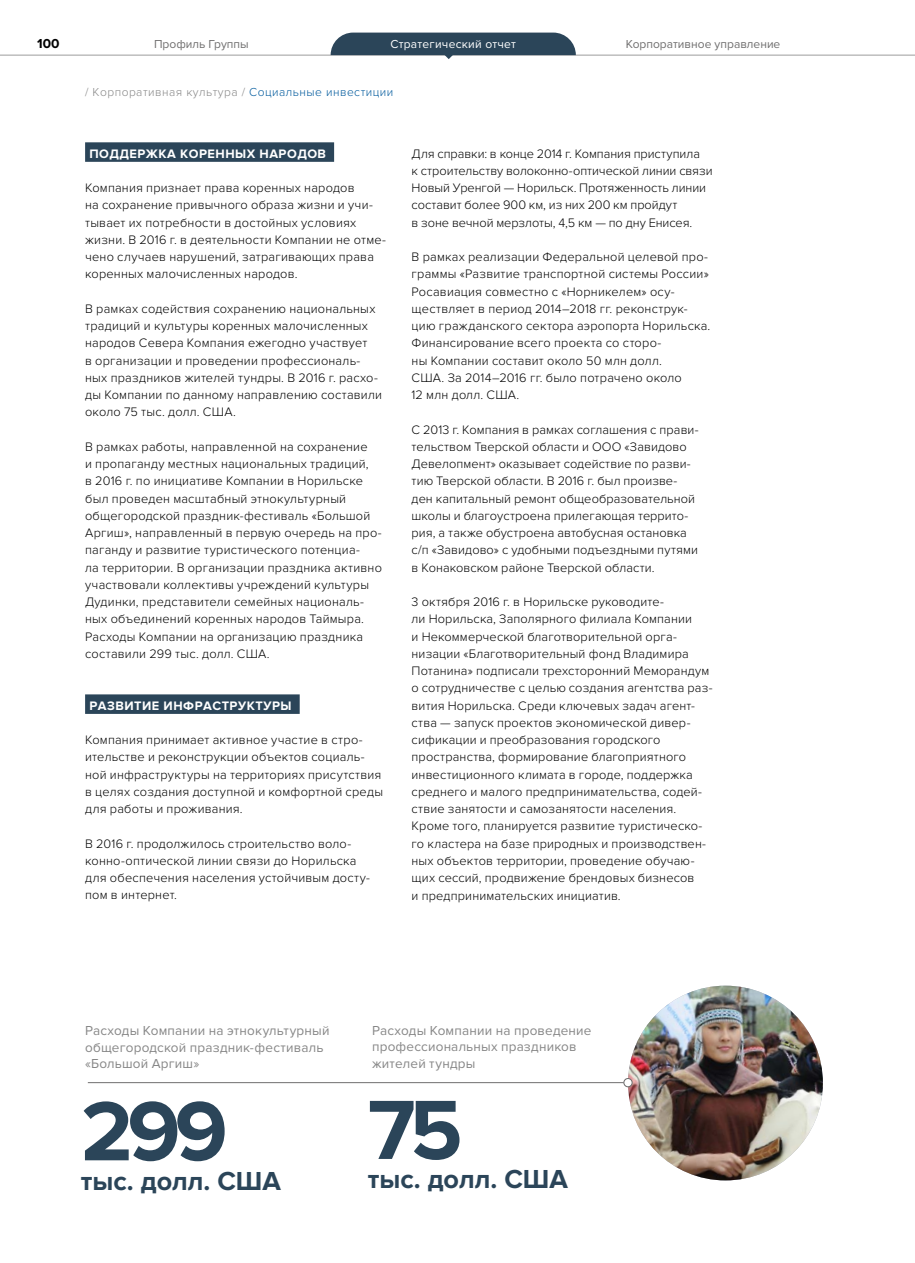
<style>
.page{position:relative;width:915px;height:1263px;background:#fff}
.page>*{position:absolute;margin:0;border:0;box-sizing:border-box;transform-origin:0 0}
.t1{font:700 87px "Proxima Nova";color:#2b4559}
.t2{font:700 27px "Proxima Nova";color:#2b4559}
.t3{font:13.5px/16.5px "Proxima Nova";letter-spacing:.015em;color:#878787}
.t4{font:700 13.5px "Proxima Nova";color:#000}
.t5{font:300 12.75px/17.2px "Proxima Nova";letter-spacing:.015em;color:#000}
.t6{font:300 12.75px/17.2px "Proxima Nova";letter-spacing:-.005em;color:#000}
.t7{font:700 12.75px "Proxima Nova";letter-spacing:.04em;color:#fff}
.t8{font:300 12px "Proxima Nova";letter-spacing:.04em;color:#878787}
.t9{font:12px "Proxima Nova";color:#706f6f}
.t10{font:12px "Proxima Nova";letter-spacing:.02em;color:#fff}
.s1{color:#005a9d}
</style>
<div class="page">
<div style="left:85px;top:142px;width:249px;height:20px;background:#2b4559"></div>
<div style="left:85px;top:694px;width:214px;height:20px;background:#2b4559"></div>
<img style="left:627px;top:986px;width:195px;height:194px;border-radius:97px">
<hr style="left:88px;top:1082px;width:535px;height:1px;background:#706f6f">
<div style="left:623px;top:1078px;width:9px;height:9px;background:#fff;border-radius:50%"></div>
<div style="left:623px;top:1078px;width:9px;height:9px;border:1px solid #706f6f;border-radius:50%"></div>
<hr style="left:0;top:55px;width:914px;height:1px;background:#9d9d9c">
<svg style="left:330px;top:33px;width:245px;height:26px"></svg>
<p class="t4" style="left:37px;top:35px;width:24px">100</p>
<p class="t9" style="left:154px;top:37px;width:96px">Профиль Группы</p>
<p class="t10" style="left:390px;top:37px;width:127px">Стратегический отчет</p>
<p class="t9" style="left:625px;top:37px;width:156px">Корпоративное управление</p>
<p class="t8" style="left:85px;top:85px;width:310px">/ Корпоративная культура / <span class="s1">Социальные инвестиции</span></p>
<p class="t7" style="left:89px;top:146px;width:238px">ПОДДЕРЖКА КОРЕННЫХ НАРОДОВ</p>
<p class="t5" style="left:85px;top:179px;width:302px">Компания признает права коренных народов<br>на сохранение привычного образа жизни и учи&shy;тывает их потребности в достойных условиях жизни. В 2016 г. в деятельности Компании не отме&shy;чено случаев нарушений, затрагивающих права коренных малочисленных народов.</p>
<p class="t5" style="left:85px;top:300px;width:298px">В рамках содействия сохранению национальных традиций и культуры коренных малочисленных народов Севера Компания ежегодно участвует<br>в организации и проведении профессиональ&shy;ных праздников жителей тундры. В 2016 г. расхо&shy;ды Компании по данному направлению составили около 75 тыс. долл. США.</p>
<p class="t5" style="left:85px;top:438px;width:298px">В рамках работы, направленной на сохранение<br>и пропаганду местных национальных традиций,<br>в 2016 г. по инициативе Компании в Норильске был проведен масштабный этнокультурный общегородской праздник-фестиваль «Большой Аргиш», направленный в первую очередь на про&shy;паганду и развитие туристического потенциа-<br>ла территории. В организации праздника активно участвовали коллективы учреждений культуры Дудинки, представители семейных националь&shy;ных объединений коренных народов Таймыра.<br>Расходы Компании на организацию праздника составили 299 тыс. долл. США.</p>
<p class="t7" style="left:89px;top:698px;width:204px">РАЗВИТИЕ ИНФРАСТРУКТУРЫ</p>
<p class="t5" style="left:85px;top:731px;width:299px">Компания принимает активное участие в стро&shy;ительстве и реконструкции объектов социаль&shy;ной инфраструктуры на территориях присутствия в целях создания доступной и комфортной среды для работы и проживания.</p>
<p class="t5" style="left:85px;top:835px;width:286px">В 2016 г. продолжилось строительство воло&shy;конно-оптической линии связи до Норильска для обеспечения населения устойчивым досту&shy;пом в интернет.</p>
<p class="t6" style="left:411px;top:145px;width:302px">Для справки: в конце 2014 г. Компания приступила<br>к строительству волоконно-оптической линии связи Новый Уренгой — Норильск. Протяженность линии составит более 900 км, из них 200 км пройдут<br>в зоне вечной мерзлоты, 4,5 км — по дну Енисея.</p>
<p class="t5" style="left:411px;top:248px;width:300px">В рамках реализации Федеральной целевой про&shy;граммы «Развитие транспортной системы России» Росавиация совместно с «Норникелем» осу&shy;ществляет в период 2014–2018 гг. реконструк&shy;цию гражданского сектора аэропорта Норильска.<br>Финансирование всего проекта со сторо-<br>ны Компании составит около 50 млн долл.<br>США. За 2014–2016 гг. было потрачено около<br>12 млн долл. США.</p>
<p class="t5" style="left:411px;top:421px;width:288px">С 2013 г. Компания в рамках соглашения с прави&shy;тельством Тверской области и ООО «Завидово Девелопмент» оказывает содействие по разви&shy;тию Тверской области. В 2016 г. был произве&shy;ден капитальный ремонт общеобразовательной школы и благоустроена прилегающая террито&shy;рия, а также обустроена автобусная остановка с/п «Завидово» с удобными подъездными путями в Конаковском районе Тверской области.</p>
<p class="t5" style="left:411px;top:593px;width:302px">3 октября 2016 г. в Норильске руководите-<br>ли Норильска, Заполярного филиала Компании<br>и Некоммерческой благотворительной орга&shy;низации «Благотворительный фонд Владимира Потанина» подписали трехсторонний Меморандум о сотрудничестве с целью создания агентства раз&shy;вития Норильска. Среди ключевых задач агент&shy;ства — запуск проектов экономической дивер&shy;сификации и преобразования городского пространства, формирование благоприятного инвестиционного климата в городе, поддержка среднего и малого предпринимательства, содей&shy;ствие занятости и самозанятости населения.<br>Кроме того, планируется развитие туристическо&shy;го кластера на базе природных и производствен&shy;ных объектов территории, проведение обучаю&shy;щих сессий, продвижение брендовых бизнесов<br>и предпринимательских инициатив.</p>
<p class="t3" style="left:85px;top:1023px;width:246px">Расходы Компании на этнокультурный общегородской праздник-фестиваль «Большой Аргиш»</p>
<h1 class="t1" style="left:81px;top:1081px;width:148px">299</h1>
<h2 class="t2" style="left:81px;top:1165px;width:201px">тыс. долл. США</h2>
<p class="t3" style="left:372px;top:1022px;width:221px">Расходы Компании на проведение профессиональных праздников жителей тундры</p>
<h1 class="t1" style="left:367px;top:1080px;width:96px">75</h1>
<h2 class="t2" style="left:367px;top:1164px;width:201px">тыс. долл. США</h2>
</div>
